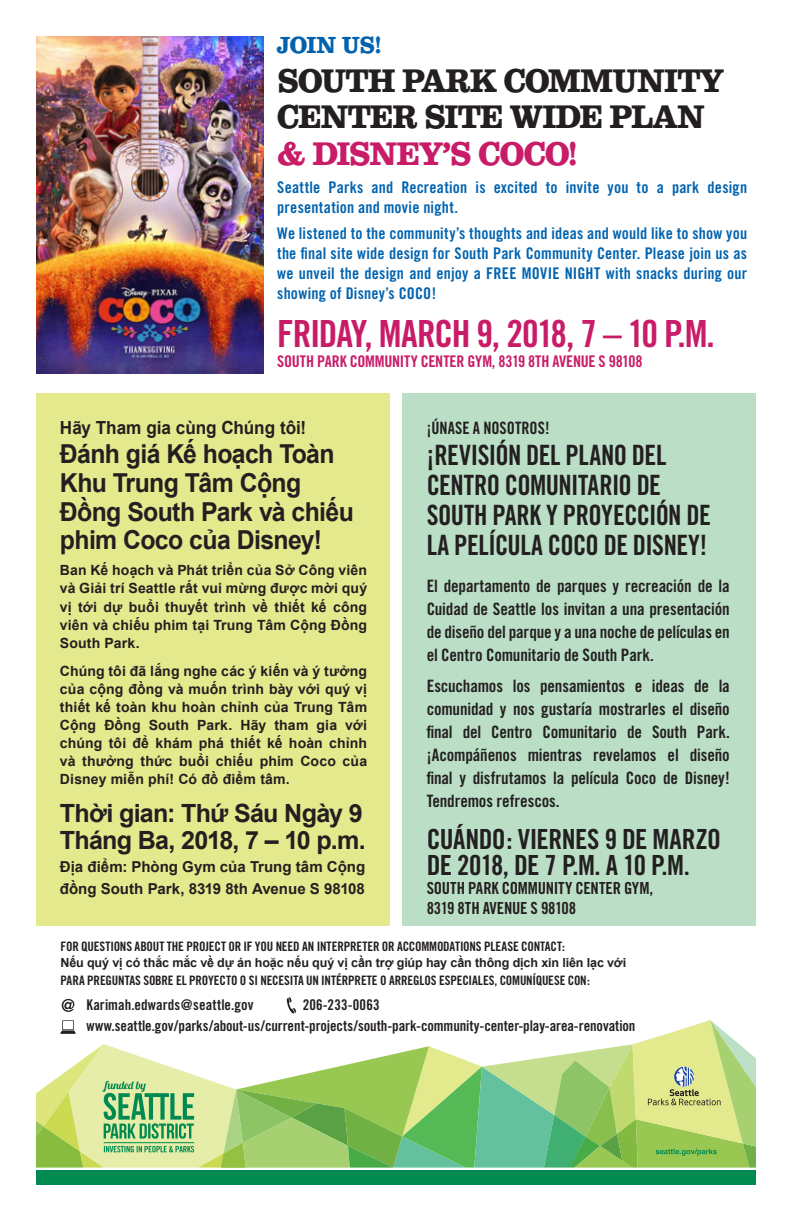
<style>
.page{position:relative;width:792px;height:1224px;background:#fff}
.page>*{position:absolute;margin:0;border:0;box-sizing:border-box;transform-origin:0 0}
.copy_text{font:37.4px "Trade Gothic Bold Cond Twenty";letter-spacing:-.04em;color:#c81c68}
.t1{font:700 33.8px/36.2px "Egizio URW";letter-spacing:-.025em;color:#231f20;scale:.95 1}
.t2{font:700 33.8px "Egizio URW";letter-spacing:-.035em;color:#c81c68;scale:.95 1}
.t3{font:28px/30px "Trade Gothic Bold Cond Twenty";letter-spacing:-.02em;color:#231f20;scale:.95 1}
.copy_text-2{font:27.7px/25.9px "Trade Gothic Bold Cond Twenty";letter-spacing:-.02em;color:#231f20}
.t4{font:700 26.1px/28.7px "Arial";letter-spacing:-.025em;color:#231f20;scale:.95 1}
.copy_text-3{font:700 25.1px/27.1px "Arial";letter-spacing:-.03em;color:#231f20}
.t5{font:700 24.1px "Egizio URW";letter-spacing:-.03em;color:#0163b0;scale:.95 1}
.t6{font:700 18.1px "Arial";letter-spacing:-.005em;color:#231f20;scale:.95 1}
.copy_text-4{font:17.1px/23px "Trade Gothic Bold Cond Twenty";letter-spacing:-.01em;color:#231f20;text-align:justify}
.copy_text-5{font:17.1px "Trade Gothic Bold Cond Twenty";letter-spacing:-.01em;color:#231f20;scale:.95 1}
.copy_text-6{font:16.6px "Trade Gothic Bold Cond Twenty";letter-spacing:-.01em;color:#231f20}
.copy_text-7{font:16.1px/20.1px "Trade Gothic Bold Cond Twenty";letter-spacing:.015em;color:#0163b0}
.copy_text-8{font:16px "Trade Gothic Bold Cond Twenty";letter-spacing:-.01em;color:#c81c68}
.copy_text-9{font:700 15.1px/22.1px "Arial";color:#231f20}
.contact_info{font:14.8px "Trade Gothic Bold Cond Twenty";color:#231f20}
.copy_text-10{font:700 14.1px/18.1px "Arial";letter-spacing:.01em;color:#231f20;text-align:justify}
.copy_text-11{font:13px "Trade Gothic Bold Cond Twenty";letter-spacing:-.01em;color:#231f20}
.contact_info-2{font:700 12.5px "Arial";letter-spacing:-.01em;color:#231f20}
</style>
<div class="page">
<div style="left:36px;top:1171px;width:720px;height:14px;background:#008a52"></div>
<svg style="left:287px;top:997px;width:10px;height:17px"></svg>
<svg style="left:62px;top:999px;width:12px;height:13px"></svg>
<svg style="left:36px;top:1020px;width:720px;height:148px"></svg>
<div style="left:36px;top:394px;width:353px;height:532px;background:#e3e98c"></div>
<div style="left:403px;top:394px;width:353px;height:532px;background:#bbdfc6"></div>
<img style="left:36px;top:37px;width:227px;height:336px">
<p class="t5" style="left:277px;top:31px;width:111px">JOIN US!</p>
<p class="t1" style="left:277px;top:64px;width:472px">SOUTH PARK COMMUNITY<br>CENTER SITE WIDE PLAN</p>
<p class="t2" style="left:277px;top:133px;width:318px">&amp; DISNEY’S COCO!</p>
<p class="copy_text-7" style="left:277px;top:177px;width:471px">Seattle Parks and Recreation is excited to invite you to a park design presentation and movie night.</p>
<p class="copy_text-7" style="left:277px;top:223px;width:471px;text-align:justify">We listened to the community’s thoughts and ideas and would like to show you the final site wide design for South Park Community Center. Please join us as we unveil the design and enjoy a FREE MOVIE NIGHT with snacks during our showing of Disney’s COCO!</p>
<p class="copy_text" style="left:277px;top:311px;width:439px">FRIDAY, MARCH 9, 2018, 7 – 10 P.M.</p>
<p class="copy_text-8" style="left:277px;top:352px;width:367px">SOUTH PARK COMMUNITY CENTER GYM, 8319 8TH AVENUE S 98108</p>
<p class="t6" style="left:60px;top:416px;width:261px">Hãy Tham gia cùng Chúng tôi!</p>
<p class="t4" style="left:60px;top:440px;width:311px">Đánh giá Kế hoạch Toàn<br>Khu Trung Tâm Cộng<br>Đồng South Park và chiếu phim Coco của Disney!</p>
<p class="copy_text-10" style="left:60px;top:562px;width:309px">Ban Kế hoạch và Phát triển của Sở Công viên và Giải trí Seattle rất vui mừng được mời quý vị tới dự buổi thuyết trình về thiết kế công viên và chiếu phim tại Trung Tâm Cộng Đồng South Park.</p>
<p class="copy_text-10" style="left:60px;top:662px;width:309px">Chúng tôi đã lắng nghe các ý kiến và ý tưởng của cộng đồng và muốn trình bày với quý vị thiết kế toàn khu hoàn chỉnh của Trung Tâm Cộng Đồng South Park. Hãy tham gia với chúng tôi để khám phá thiết kế hoàn chỉnh và thưởng thức buổi chiếu phim Coco của Disney miễn phí! Có đồ điểm tâm.</p>
<p class="copy_text-3" style="left:60px;top:801px;width:307px">Thời gian: Thứ Sáu Ngày 9<br>Tháng Ba, 2018, 7 – 10 p.m.</p>
<p class="copy_text-9" style="left:60px;top:856px;width:307px">Địa điểm: Phòng Gym của Trung tâm Cộng đồng South Park, 8319 8th Avenue S 98108</p>
<p class="copy_text-5" style="left:427px;top:418px;width:131px">¡ÚNASE A NOSOTROS!</p>
<p class="t3" style="left:427px;top:440px;width:301px">¡REVISIÓN DEL PLANO DEL<br>CENTRO COMUNITARIO DE<br>SOUTH PARK Y PROYECCIÓN DE<br>LA PELÍCULA COCO DE DISNEY!</p>
<p class="copy_text-4" style="left:427px;top:575px;width:305px">El departamento de parques y recreación de la Cuidad de Seattle los invitan a una presentación de diseño del parque y a una noche de películas en el Centro Comunitario de South Park.</p>
<p class="copy_text-4" style="left:427px;top:675px;width:305px">Escuchamos los pensamientos e ideas de la comunidad y nos gustaría mostrarles el diseño final del Centro Comunitario de South Park. ¡Acompáñenos mientras revelamos el diseño final y disfrutamos la película Coco de Disney!<br>Tendremos refrescos.</p>
<p class="copy_text-2" style="left:427px;top:826px;width:296px">CUÁNDO: VIERNES 9 DE MARZO<br>DE 2018, DE 7 P.M. A 10 P.M.</p>
<p class="copy_text-6" style="left:427px;top:878px;width:228px">SOUTH PARK COMMUNITY CENTER GYM,</p>
<p class="copy_text-6" style="left:427px;top:898px;width:151px">8319 8TH AVENUE S 98108</p>
<p class="copy_text-11" style="left:60px;top:938px;width:506px">FOR QUESTIONS ABOUT THE PROJECT OR IF YOU NEED AN INTERPRETER OR ACCOMMODATIONS PLEASE CONTACT:</p>
<p class="contact_info-2" style="left:60px;top:954px;width:567px">Nếu quý vị có thắc mắc về dự án hoặc nếu quý vị cần trợ giúp hay cần thông dịch xin liên lạc với</p>
<p class="copy_text-11" style="left:60px;top:972px;width:531px">PARA PREGUNTAS SOBRE EL PROYECTO O SI NECESITA UN INTÉRPRETE O ARREGLOS ESPECIALES, COMUNÍQUESE CON:</p>
<p class="contact_info" style="left:86px;top:996px;width:169px">Karimah.edwards@seattle.gov</p>
<p class="contact_info" style="left:303px;top:996px;width:78px">206-233-0063</p>
<p class="contact_info" style="left:86px;top:1017px;width:551px">www.seattle.gov/parks/about-us/current-projects/south-park-community-center-play-area-renovation</p>
</div>
